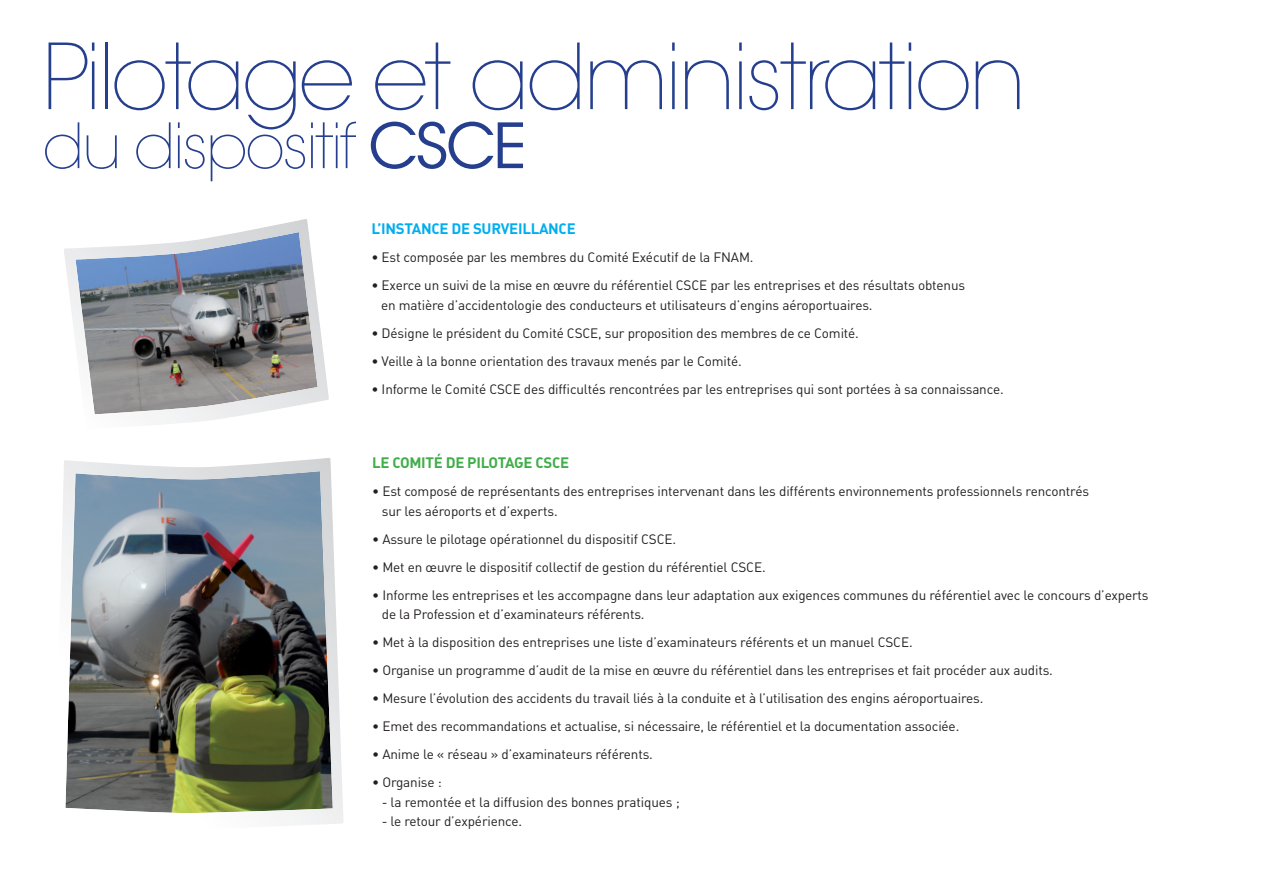
<style>
.page{position:relative;width:1263px;height:893px;background:#fff}
.page>*{position:absolute;margin:0;border:0;box-sizing:border-box;transform-origin:0 0}
.Texte_courant{font:200 90px "ITC Avant Garde Std";letter-spacing:-.04em;color:#253f8e}
.Texte_courant-2{font:200 61.8px "ITC Avant Garde Std";letter-spacing:-.04em;color:#253f8e}
.Texte_courant-3{font:15px "DIN Bold Alternate";letter-spacing:-.02em;color:#00aeef}
.Texte_courant-4{font:15px "DIN Bold Alternate";letter-spacing:-.02em;color:#40ae49}
.Texte_courant-5{font:13.5px/19.5px "DIN Regular Alternate";letter-spacing:-.01em;color:#231f20}
.s1{font-weight:400}
</style>
<div class="page">
<svg style="left:64px;top:219px;width:262px;height:158px"></svg>
<svg style="left:73px;top:230px;width:247px;height:147px;background:#8d949e"></svg>
<svg style="left:62px;top:525px;width:281px;height:299px"></svg>
<img style="left:63px;top:377px;width:272px;height:448px">
<p class="Texte_courant" style="left:43px;top:24px;width:985px">Pilotage et administration</p>
<p class="Texte_courant-2" style="left:43px;top:110px;width:485px">du dispositif <span class="s1">CSCE</span></p>
<p class="Texte_courant-3" style="left:371px;top:219px;width:206px">L’INSTANCE DE SURVEILLANCE</p>
<p class="Texte_courant-5" style="left:371px;top:247px;width:384px">• Est composée par les membres du Comité Exécutif de la FNAM.</p>
<p class="Texte_courant-5" style="left:381px;top:275px;width:586px;text-indent:-10px">• Exerce un suivi de la mise en œuvre du référentiel CSCE par les entreprises et des résultats obtenus en matière d’accidentologie des conducteurs et utilisateurs d’engins aéroportuaires.</p>
<p class="Texte_courant-5" style="left:371px;top:323px;width:489px">• Désigne le président du Comité CSCE, sur proposition des membres de ce Comité.</p>
<p class="Texte_courant-5" style="left:371px;top:351px;width:372px">• Veille à la bonne orientation des travaux menés par le Comité.</p>
<p class="Texte_courant-5" style="left:371px;top:379px;width:634px">• Informe le Comité CSCE des difficultés rencontrées par les entreprises qui sont portées à sa connaissance.</p>
<p class="Texte_courant-4" style="left:372px;top:453px;width:199px">LE COMITÉ DE PILOTAGE CSCE</p>
<p class="Texte_courant-5" style="left:382px;top:481px;width:709px;text-indent:-10px">• Est composé de représentants des entreprises intervenant dans les différents environnements professionnels rencontrés sur les aéroports et d’experts.</p>
<p class="Texte_courant-5" style="left:372px;top:529px;width:305px">• Assure le pilotage opérationnel du dispositif CSCE.</p>
<p class="Texte_courant-5" style="left:372px;top:557px;width:395px">• Met en œuvre le dispositif collectif de gestion du référentiel CSCE.</p>
<p class="Texte_courant-5" style="left:382px;top:585px;width:768px;text-indent:-10px">• Informe les entreprises et les accompagne dans leur adaptation aux exigences communes du référentiel avec le concours d’experts de la Profession et d’examinateurs référents.</p>
<p class="Texte_courant-5" style="left:372px;top:632px;width:542px">• Met à la disposition des entreprises une liste d’examinateurs référents et un manuel CSCE.</p>
<p class="Texte_courant-5" style="left:372px;top:660px;width:682px">• Organise un programme d’audit de la mise en œuvre du référentiel dans les entreprises et fait procéder aux audits.</p>
<p class="Texte_courant-5" style="left:372px;top:688px;width:613px">• Mesure l’évolution des accidents du travail liés à la conduite et à l’utilisation des engins aéroportuaires.</p>
<p class="Texte_courant-5" style="left:372px;top:716px;width:589px">• Emet des recommandations et actualise, si nécessaire, le référentiel et la documentation associée.</p>
<p class="Texte_courant-5" style="left:372px;top:744px;width:282px">• Anime le « réseau » d’examinateurs référents.</p>
<p class="Texte_courant-5" style="left:372px;top:772px;width:71px">• Organise :</p>
<p class="Texte_courant-5" style="left:382px;top:792px;width:299px">- la remontée et la diffusion des bonnes pratiques ;</p>
<p class="Texte_courant-5" style="left:382px;top:811px;width:142px">- le retour d’expérience.</p>
</div>
